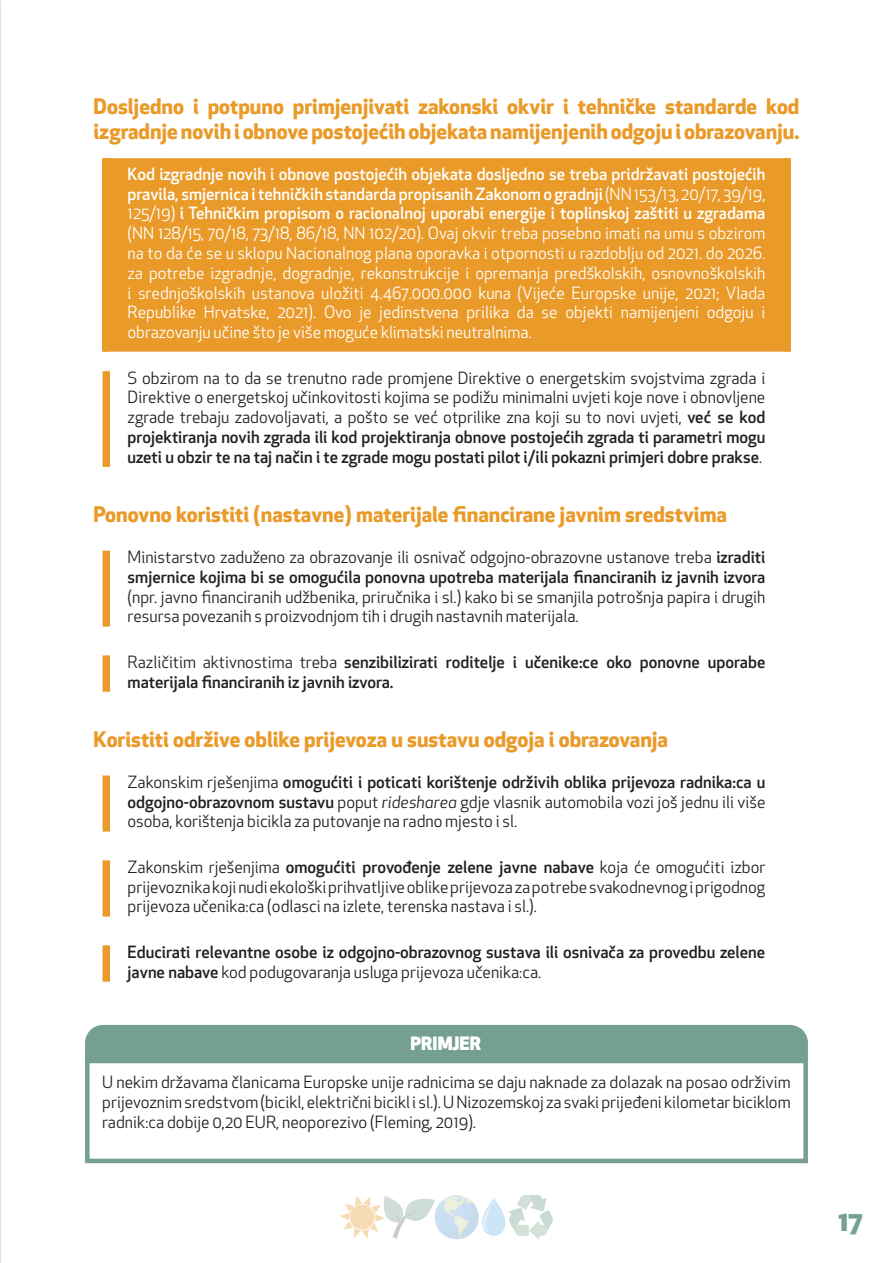
<style>
.page{position:relative;width:893px;height:1263px;background:#fff}
.page>*{position:absolute;margin:0;border:0;box-sizing:border-box;transform-origin:0 0}
.t1{font:800 27px "Apex New";color:#75a092}
.t2{font:700 21px/25.2px "Apex New";color:#e99a29}
.t3{font:800 18px "Apex New";color:#fff}
.t4{font:16.5px/19.8px "Apex New";color:#231f20;text-align:justify}
.t5{font:16.5px/19.8px "Apex New";color:#fff;text-align:justify}
.t6{font:500 16.5px/19.8px "Apex New";color:#231f20}
.s1{font-weight:500}
.s2{font-weight:400}
.s3{font-style:italic}
</style>
<div class="page">
<svg style="left:340px;top:1195px;width:213px;height:45px"></svg>
<div style="left:102px;top:159px;width:689px;height:192px;background:#e99a29"></div>
<hr style="left:103px;top:158px;width:687px;height:2px;background:#e99a29">
<hr style="left:103px;top:350px;width:687px;height:2px;background:#e99a29">
<div style="left:103px;top:371px;width:7px;height:96px;background:#e99a29"></div>
<div style="left:103px;top:551px;width:7px;height:76px;background:#e99a29"></div>
<div style="left:103px;top:655px;width:7px;height:37px;background:#e99a29"></div>
<div style="left:103px;top:775px;width:7px;height:57px;background:#e99a29"></div>
<div style="left:103px;top:860px;width:7px;height:56px;background:#e99a29"></div>
<div style="left:103px;top:945px;width:7px;height:37px;background:#e99a29"></div>
<div style="left:85px;top:1059px;width:723px;height:104px;border:4px solid #759f93"></div>
<div style="left:85px;top:1025px;width:723px;height:36px;background:#759f93"></div>
<p class="t2" style="left:94px;top:92px;width:707px">Dosljedno i potpuno primjenjivati zakonski okvir i tehničke standarde kod izgradnje novih i obnove postojećih objekata namijenjenih odgoju i obrazovanju.</p>
<p class="t5" style="left:128px;top:164px;width:639px"><span class="s1">Kod izgradnje novih i obnove postojećih objekata dosljedno se treba pridržavati postojećih pravila, smjernica i tehničkih standarda propisanih Zakonom o gradnji</span> (NN 153/13, 20/17, 39/19, 125/19) <span class="s1">i Tehničkim propisom o racionalnoj uporabi energije i toplinskoj zaštiti u zgradama </span>(NN 128/15, 70/18, 73/18, 86/18, NN 102/20). Ovaj okvir treba posebno imati na umu s obzirom na to da će se u sklopu Nacionalnog plana oporavka i otpornosti u razdoblju od 2021. do 2026. za potrebe izgradnje, dogradnje, rekonstrukcije i opremanja predškolskih, osnovnoškolskih i srednjoškolskih ustanova uložiti 4.467.000.000 kuna (Vijeće Europske unije, 2021; Vlada Republike Hrvatske, 2021). Ovo je jedinstvena prilika da se objekti namijenjeni odgoju i obrazovanju učine što je više moguće klimatski neutralnima.</p>
<p class="t4" style="left:128px;top:368px;width:639px">S obzirom na to da se trenutno rade promjene Direktive o energetskim svojstvima zgrada i Direktive o energetskoj učinkovitosti kojima se podižu minimalni uvjeti koje nove i obnovljene zgrade trebaju zadovoljavati, a pošto se već otprilike zna koji su to novi uvjeti, <span class="s1">već se kod projektiranja novih zgrada ili kod projektiranja obnove postojećih zgrada ti parametri mogu uzeti u obzir te na taj način i te zgrade mogu postati pilot i/ili pokazni primjeri dobre prakse</span>.</p>
<p class="t2" style="left:94px;top:501px;width:635px">Ponovno koristiti (nastavne) materijale financirane javnim sredstvima</p>
<p class="t6" style="left:128px;top:547px;width:639px"><span class="s2">Ministarstvo zaduženo za obrazovanje ili osnivač odgojno-obrazovne ustanove treba</span> izraditi smjernice kojima bi se omogućila ponovna upotreba materijala financiranih iz javnih izvora</p>
<p class="t4" style="left:128px;top:587px;width:639px">(npr. javno financiranih udžbenika, priručnika i sl.) kako bi se smanjila potrošnja papira i drugih resursa povezanih s proizvodnjom tih i drugih nastavnih materijala.</p>
<p class="t6" style="left:128px;top:651px;width:639px"><span class="s2">Različitim aktivnostima treba</span> senzibilizirati roditelje i učenike:ce oko ponovne uporabe materijala financiranih iz javnih izvora.</p>
<p class="t2" style="left:94px;top:726px;width:576px">Koristiti održive oblike prijevoza u sustavu odgoja i obrazovanja</p>
<p class="t4" style="left:128px;top:772px;width:639px">Zakonskim rješenjima <span class="s1">omogućiti i poticati korištenje održivih oblika prijevoza radnika:ca u odgojno-obrazovnom sustavu</span> poput <span class="s3">ridesharea</span> gdje vlasnik automobila vozi još jednu ili više osoba, korištenja bicikla za putovanje na radno mjesto i sl.</p>
<p class="t4" style="left:128px;top:857px;width:639px">Zakonskim rješenjima <span class="s1">omogućiti provođenje zelene javne nabave</span> koja će omogućiti izbor prijevoznika koji nudi ekološki prihvatljive oblike prijevoza za potrebe svakodnevnog i prigodnog prijevoza učenika:ca (odlasci na izlete, terenska nastava i sl.).</p>
<p class="t6" style="left:128px;top:941px;width:639px">Educirati relevantne osobe iz odgojno-obrazovnog sustava ili osnivača za provedbu zelene javne nabave <span class="s2">kod podugovaranja usluga prijevoza učenika:ca.</span></p>
<p class="t3" style="left:411px;top:1030px;width:72px">PRIMJER</p>
<p class="t4" style="left:102px;top:1072px;width:690px">U nekim državama članicama Europske unije radnicima se daju naknade za dolazak na posao održivim prijevoznim sredstvom (bicikl, električni bicikl i sl.). U Nizozemskoj za svaki prijeđeni kilometar biciklom radnik:ca dobije 0,20 EUR, neoporezivo (Fleming, 2019).</p>
<h1 class="t1" style="left:838px;top:1202px;width:26px">17</h1>
</div>
